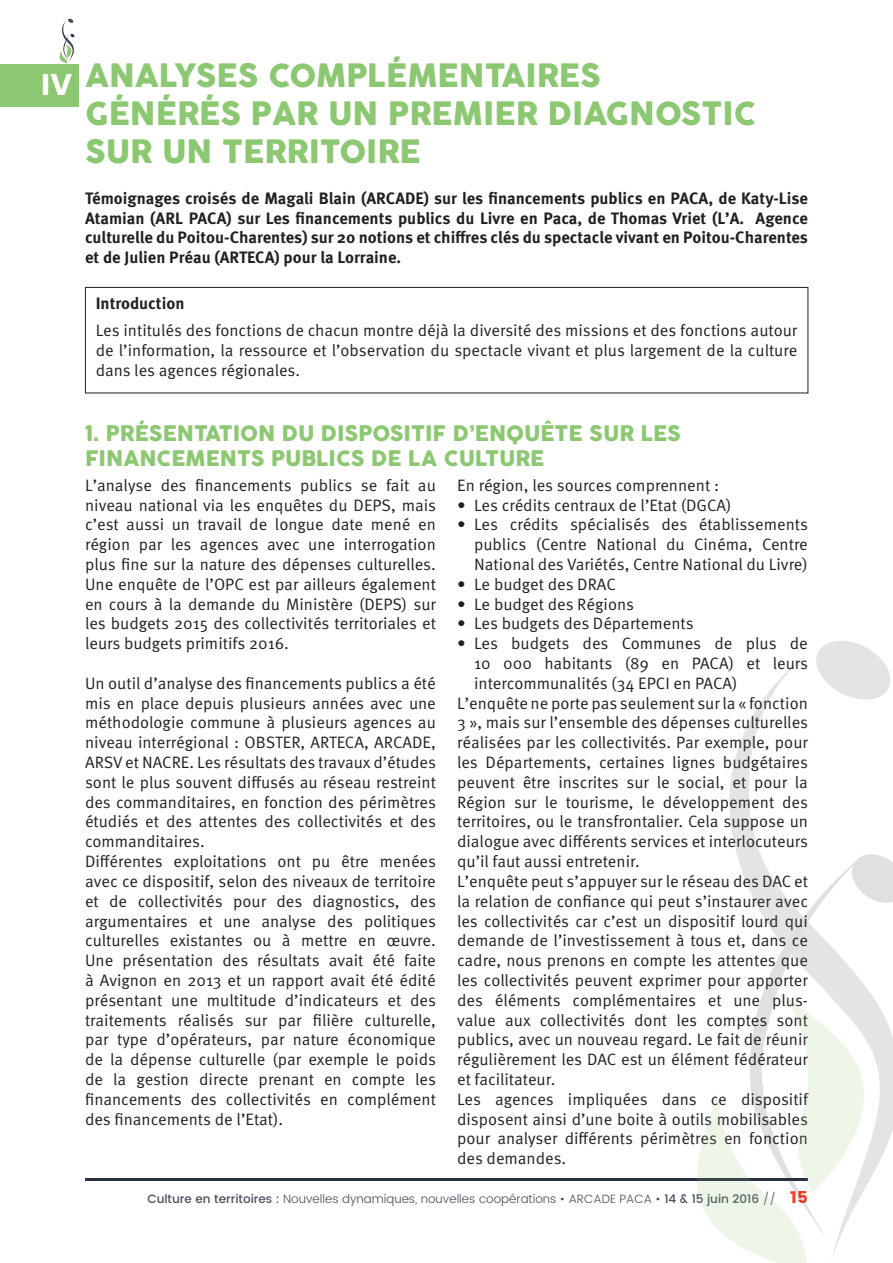
<style>
.page{position:relative;width:893px;height:1263px;background:#fff}
.page>*{position:absolute;margin:0;border:0;box-sizing:border-box;transform-origin:0 0}
.t1{font:31.5px/37.8px "COCOGOOSE";color:#8cc872}
.t2{font:700 30px "Poppins";color:#fff}
.t3{font:21px/25.2px "COCOGOOSE";color:#8cc872}
.t4{font:16.5px/19.8px "Meta Pro";color:#231f20;text-align:justify}
.t5{font:700 16.5px/19.8px "Meta Pro";color:#231f20;text-align:justify}
.t6{font:300 12px "Poppins";color:#494d5c}
.s1{font-weight:500}
.s2{font-weight:700;font-size:16.5px;color:#ef3e22}
</style>
<div class="page">
<div style="left:0;top:64px;width:79px;height:42px;background:#8cc872"></div>
<hr style="left:85px;top:1178px;width:723px;height:2px;background:#2a3043">
<svg style="left:59px;top:18px;width:16px;height:46px"></svg>
<div style="left:85px;top:287px;width:723px;height:106px;border:1px solid #231f20"></div>
<svg style="left:729px;top:660px;width:164px;height:523px"></svg>
<svg style="left:735px;top:857px;width:127px;height:137px"></svg>
<svg style="left:811px;top:641px;width:82px;height:62px"></svg>
<svg style="left:848px;top:852px;width:45px;height:53px"></svg>
<svg style="left:695px;top:994px;width:173px;height:269px"></svg>
<h2 class="t2" style="left:41px;top:67px;width:33px">IV</h2>
<h1 class="t1" style="left:85px;top:57px;width:672px">ANALYSES COMPLÉMENTAIRES<br>GÉNÉRÉS PAR UN PREMIER DIAGNOSTIC<br>SUR UN TERRITOIRE</h1>
<p class="t5" style="left:85px;top:189px;width:724px">Témoignages croisés de Magali Blain (ARCADE) sur les financements publics en PACA, de Katy-Lise Atamian (ARL PACA) sur Les financements publics du Livre en Paca, de Thomas Vriet (L’A. Agence culturelle du Poitou-Charentes) sur 20 notions et chiffres clés du spectacle vivant en Poitou-Charentes et de Julien Préau (ARTECA) pour la Lorraine.</p>
<p class="t5" style="left:96px;top:294px;width:90px">Introduction</p>
<p class="t4" style="left:96px;top:321px;width:703px">Les intitulés des fonctions de chacun montre déjà la diversité des missions et des fonctions autour de l’information, la ressource et l’observation du spectacle vivant et plus largement de la culture dans les agences régionales.</p>
<p class="t3" style="left:85px;top:421px;width:597px">1. PRÉSENTATION DU DISPOSITIF D’ENQUÊTE SUR LES<br>FINANCEMENTS PUBLICS DE LA CULTURE</p>
<p class="t4" style="left:85px;top:476px;width:352px">L’analyse des financements publics se fait au niveau national via les enquêtes du DEPS, mais c’est aussi un travail de longue date mené en région par les agences avec une interrogation plus fine sur la nature des dépenses culturelles.<br>Une enquête de l’OPC est par ailleurs également en cours à la demande du Ministère (DEPS) sur les budgets 2015 des collectivités territoriales et leurs budgets primitifs 2016.</p>
<p class="t4" style="left:85px;top:674px;width:352px;text-align:left">Un outil d’analyse des financements publics a été mis en place depuis plusieurs années avec une méthodologie commune à plusieurs agences au niveau interrégional : OBSTER, ARTECA, ARCADE, ARSV et NACRE. Les résultats des travaux d’études sont le plus souvent diffusés au réseau restreint des commanditaires, en fonction des périmètres étudiés et des attentes des collectivités et des commanditaires.<br>Différentes exploitations ont pu être menées avec ce dispositif, selon des niveaux de territoire et de collectivités pour des diagnostics, des argumentaires et une analyse des politiques culturelles existantes ou à mettre en œuvre.<br>Une présentation des résultats avait été faite à Avignon en 2013 et un rapport avait été édité présentant une multitude d’indicateurs et des traitements réalisés sur par filière culturelle, par type d’opérateurs, par nature économique de la dépense culturelle (par exemple le poids de la gestion directe prenant en compte les financements des collectivités en complément des financements de l’Etat).</p>
<p class="t4" style="left:457px;top:476px;width:263px">En région, les sources comprennent :</p>
<p class="t4" style="left:457px;top:495px;width:276px">• Les crédits centraux de l’Etat (DGCA)</p>
<p class="t4" style="left:474px;top:515px;width:335px;text-indent:-17px">• Les crédits spécialisés des établissements publics (Centre National du Cinéma, Centre National des Variétés, Centre National du Livre)</p>
<p class="t4" style="left:457px;top:575px;width:160px">• Le budget des DRAC</p>
<p class="t4" style="left:457px;top:594px;width:178px">• Le budget des Régions</p>
<p class="t4" style="left:457px;top:614px;width:238px">• Les budgets des Départements</p>
<p class="t4" style="left:457px;top:634px;width:352px">• Les budgets des Communes de plus de</p>
<p class="t4" style="left:474px;top:654px;width:335px">10 000 habitants (89 en PACA) et leurs</p>
<p class="t4" style="left:474px;top:674px;width:265px">intercommunalités (34 EPCI en PACA)</p>
<p class="t4" style="left:457px;top:693px;width:352px">L’enquête ne porte pas seulement sur la « fonction</p>
<p class="t4" style="left:457px;top:713px;width:352px">3 », mais sur l’ensemble des dépenses culturelles</p>
<p class="t4" style="left:457px;top:733px;width:352px">réalisées par les collectivités. Par exemple, pour</p>
<p class="t4" style="left:457px;top:753px;width:352px">les Départements, certaines lignes budgétaires</p>
<p class="t4" style="left:457px;top:773px;width:352px">peuvent être inscrites sur le social, et pour la</p>
<p class="t4" style="left:457px;top:792px;width:352px">Région sur le tourisme, le développement des</p>
<p class="t4" style="left:457px;top:812px;width:352px">territoires, ou le transfrontalier. Cela suppose un</p>
<p class="t4" style="left:457px;top:832px;width:352px">dialogue avec différents services et interlocuteurs</p>
<p class="t4" style="left:457px;top:852px;width:184px">qu’il faut aussi entretenir.</p>
<p class="t4" style="left:457px;top:872px;width:352px">L’enquête peut s’appuyer sur le réseau des DAC et</p>
<p class="t4" style="left:457px;top:891px;width:352px">la relation de confiance qui peut s’instaurer avec</p>
<p class="t4" style="left:457px;top:911px;width:352px">les collectivités car c’est un dispositif lourd qui</p>
<p class="t4" style="left:457px;top:931px;width:352px">demande de l’investissement à tous et, dans ce</p>
<p class="t4" style="left:457px;top:951px;width:352px">cadre, nous prenons en compte les attentes que</p>
<p class="t4" style="left:457px;top:971px;width:352px">les collectivités peuvent exprimer pour apporter</p>
<p class="t4" style="left:457px;top:990px;width:352px">des éléments complémentaires et une plus-</p>
<p class="t4" style="left:457px;top:1010px;width:352px">value aux collectivités dont les comptes sont</p>
<p class="t4" style="left:457px;top:1030px;width:352px">publics, avec un nouveau regard. Le fait de réunir</p>
<p class="t4" style="left:457px;top:1050px;width:352px">régulièrement les DAC est un élément fédérateur</p>
<p class="t4" style="left:457px;top:1070px;width:100px">et facilitateur.</p>
<p class="t4" style="left:457px;top:1089px;width:352px">Les agences impliquées dans ce dispositif</p>
<p class="t4" style="left:457px;top:1109px;width:352px">disposent ainsi d’une boite à outils mobilisables</p>
<p class="t4" style="left:457px;top:1129px;width:352px">pour analyser différents périmètres en fonction</p>
<p class="t4" style="left:457px;top:1149px;width:111px">des demandes.</p>
<p class="t6" style="left:147px;top:1190px;width:662px"><span class="s1">Culture en territoires :</span> Nouvelles dynamiques, nouvelles coopérations • ARCADE PACA • <span class="s1">14 &amp; 15 juin 2016</span> // <span class="s2">15</span></p>
</div>
